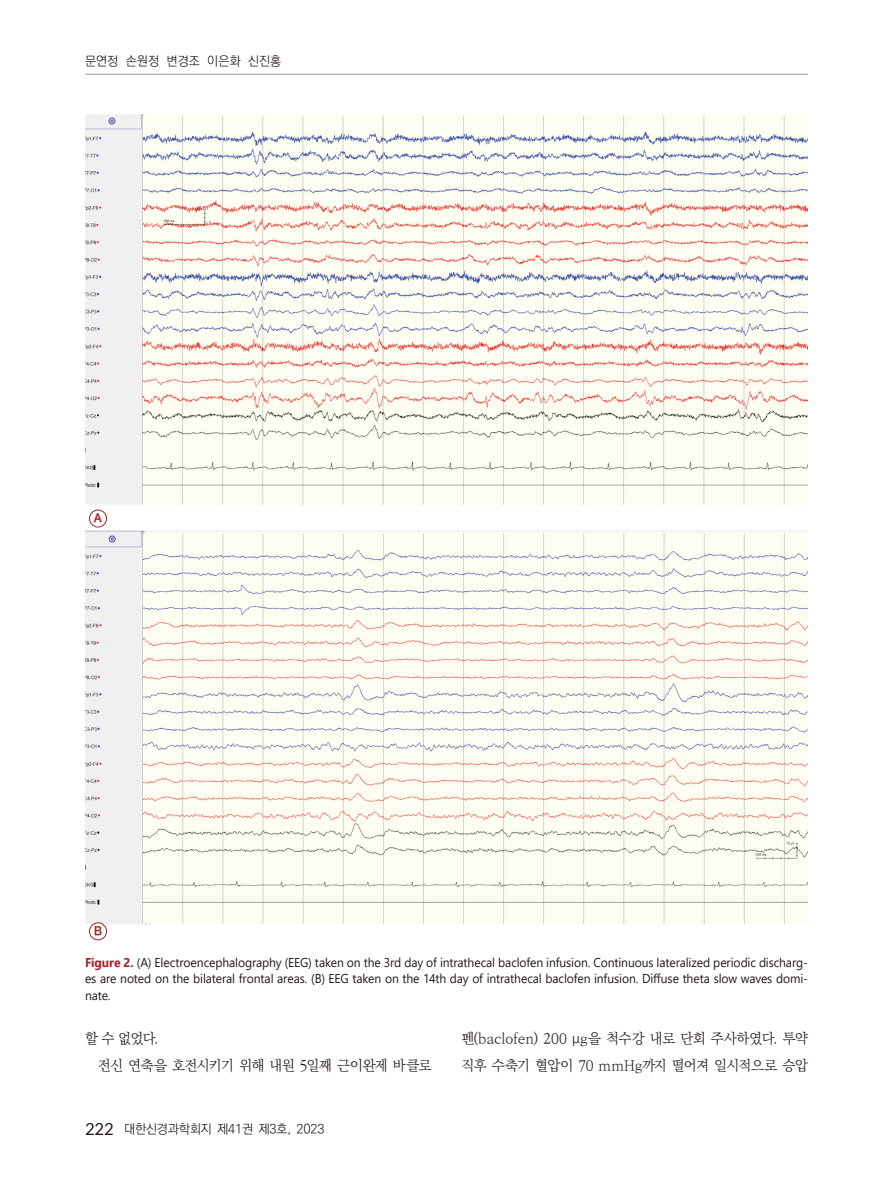
<style>
.page{position:relative;width:893px;height:1191px;background:#fff}
.page>*{position:absolute;margin:0;border:0;box-sizing:border-box;transform-origin:0 0}
.본문-text{font:300 14.25px/27.5px "Ko Pub World Batang";letter-spacing:-.03em;color:#231916}
.표그림-타이틀{font:12.75px/16.5px "Segoe UI";letter-spacing:-.01em;color:#231916;text-align:justify;scale:.95 1}
.t1{font:300 12.75px "Ko Pub World Dotum";letter-spacing:-.015em;color:#231916}
.fig_table{font:12.75px "Nanum Square OTF ac EB";color:#a72227}
.s1{font-weight:700;color:#a72227}
.s2{font-family:"Lato";font-weight:400;font-size:16.65px}
.s3{font-family:"Segoe UI"}
</style>
<div class="page">
<hr style="left:85px;top:74px;width:723px;height:1px;background:#a0a0a1">
<img style="left:85px;top:114px;width:723px;height:402px">
<img style="left:85px;top:527px;width:723px;height:401px">
<div style="left:90px;top:923px;width:17px;height:17px;background:#fff;border-radius:50%"></div>
<div style="left:89px;top:922px;width:18px;height:18px;border:1px solid #a72227;border-radius:50%"></div>
<div style="left:90px;top:510px;width:17px;height:17px;background:#fff;border-radius:50%"></div>
<div style="left:89px;top:510px;width:18px;height:17px;border:1px solid #a72227;border-radius:50%"></div>
<p class="t1" style="left:85px;top:52px;width:198px">문연정 손원정 변경조 이은화 신진홍</p>
<p class="fig_table" style="left:94px;top:511px;width:10px">A</p>
<p class="fig_table" style="left:94px;top:924px;width:10px">B</p>
<p class="표그림-타이틀" style="left:85px;top:952px;width:762px"><span class="s1">Figure 2.</span> (A) Electroencephalography (EEG) taken on the 3rd day of intrathecal baclofen infusion. Continuous lateralized periodic discharg&shy;es are noted on the bilateral frontal areas. (B) EEG taken on the 14th day of intrathecal baclofen infusion. Diffuse theta slow waves domi&shy;nate.</p>
<p class="본문-text" style="left:85px;top:1024px;width:75px">할 수 없었다.</p>
<p class="본문-text" style="left:98px;top:1052px;width:335px">전신 연축을 호전시키기 위해 내원 5일째 근이완제 바클로</p>
<p class="t1" style="left:85px;top:1120px;width:241px"><span class="s2">222</span> 대한신경과학회지 제41권 제3호, 2023</p>
<p class="본문-text" style="left:461px;top:1024px;width:348px">펜(baclofen) 200 <span class="s3">μ</span>g을 척수강 내로 단회 주사하였다. 투약 직후 수축기 혈압이 70 mmHg까지 떨어져 일시적으로 승압</p>
</div>
